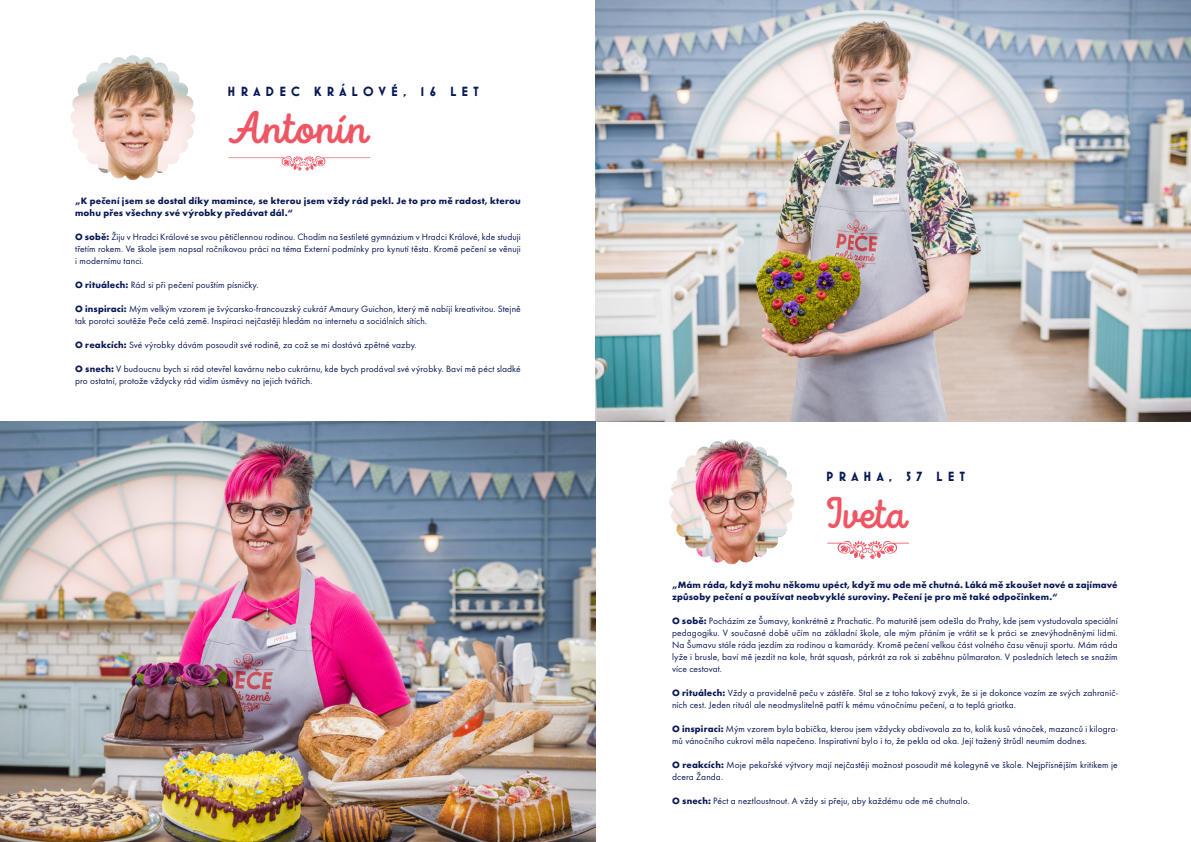
<style>
.page{position:relative;width:1191px;height:842px;background:#fff}
.page>*{position:absolute;margin:0;border:0;box-sizing:border-box;transform-origin:0 0}
.FOTO_POPISEK{font:600 44.8px "Intro Script";color:#ef5564}
.FOTO_POPISEK-2{font:600 43px "Intro Script";letter-spacing:-.01em;color:#ef5564;scale:.96 1}
.FOTO_POPISEK-3{font:700 13.5px "Mostra One CZ";letter-spacing:.39em;color:#091855}
.text{font:9.5px/12px "Futura TOT";letter-spacing:.01em;color:#091855}
.text-2{font:700 9.5px/12px "Futura TOT";letter-spacing:.015em;color:#091855}
.s1{font-weight:700}
</style>
<div class="page">
<svg style="left:228px;top:156px;width:142px;height:15px"></svg>
<img style="left:595px;top:0;width:596px;height:422px">
<img style="left:70px;top:55px;width:125px;height:125px">
<img style="left:669px;top:439px;width:125px;height:125px">
<img style="left:0;top:422px;width:595px;height:420px">
<svg style="left:827px;top:540px;width:82px;height:19px"></svg>
<p class="FOTO_POPISEK-3" style="left:227px;top:85px;width:253px">HRADEC KRÁLOVÉ, 16 LET</p>
<p class="FOTO_POPISEK" style="left:227px;top:101px;width:143px">Antonín</p>
<p class="text-2" style="left:75px;top:195px;width:447px">„K pečení jsem se dostal díky mamince, se kterou jsem vždy rád pekl. Je to pro mě radost, kterou mohu přes všechny své výrobky předávat dál.“</p>
<p class="text" style="left:75px;top:231px;width:447px;text-align:justify"><span class="s1">O sobě:</span> Žiju v Hradci Králové se svou pětičlennou rodinou. Chodím na šestileté gymnázium v Hradci Králové, kde studuji třetím rokem. Ve škole jsem napsal ročníkovou práci na téma Externí podmínky pro kynutí těsta. Kromě pečení se věnuji i modernímu tanci.</p>
<p class="text" style="left:75px;top:279px;width:185px"><span class="s1">O rituálech:</span> Rád si při pečení pouštím písničky.</p>
<p class="text" style="left:75px;top:303px;width:447px"><span class="s1">O inspiraci:</span> Mým velkým vzorem je švýcarsko-francouzský cukrář Amaury Guichon, který mě nabíjí kreativitou. Stejně tak porotci soutěže Peče celá země. Inspiraci nejčastěji hledám na internetu a sociálních sítích.</p>
<p class="text" style="left:75px;top:339px;width:343px"><span class="s1">O reakcích:</span> Své výrobky dávám posoudit své rodině, za což se mi dostává zpětné vazby.</p>
<p class="text" style="left:75px;top:363px;width:447px"><span class="s1">O snech:</span> V budoucnu bych si rád otevřel kavárnu nebo cukrárnu, kde bych prodával své výrobky. Baví mě péct sladké pro ostatní, protože vždycky rád vidím úsměvy na jejich tvářích.</p>
<p class="FOTO_POPISEK-3" style="left:826px;top:469px;width:140px">PRAHA, 57 LET</p>
<p class="FOTO_POPISEK-2" style="left:823px;top:488px;width:88px">Iveta</p>
<p class="text-2" style="left:672px;top:579px;width:447px">„Mám ráda, když mohu někomu upéct, když mu ode mě chutná. Láká mě zkoušet nové a zajímavé způsoby pečení a používat neobvyklé suroviny. Pečení je pro mě také odpočinkem.“</p>
<p class="text" style="left:672px;top:615px;width:447px;text-align:justify"><span class="s1">O sobě:</span> Pocházím ze Šumavy, konkrétně z Prachatic. Po maturitě jsem odešla do Prahy, kde jsem vystudovala speciální pedagogiku. V současné době učím na základní škole, ale mým přáním je vrátit se k práci se znevýhodněnými lidmi.<br>Na Šumavu stále ráda jezdím za rodinou a kamarády. Kromě pečení velkou část volného času věnuji sportu. Mám ráda lyže i brusle, baví mě jezdit na kole, hrát squash, párkrát za rok si zaběhnu půlmaraton. V posledních letech se snažím více cestovat.</p>
<p class="text" style="left:672px;top:687px;width:447px"><span class="s1">O rituálech:</span> Vždy a pravidelně peču v zástěře. Stal se z toho takový zvyk, že si je dokonce vozím ze svých zahranič&shy;ních cest. Jeden rituál ale neodmyslitelně patří k mému vánočnímu pečení, a to teplá griotka.</p>
<p class="text" style="left:672px;top:723px;width:447px"><span class="s1">O inspiraci:</span> Mým vzorem byla babička, kterou jsem vždycky obdivovala za to, kolik kusů vánoček, mazanců i kilogra&shy;mů vánočního cukroví měla napečeno. Inspirativní bylo i to, že pekla od oka. Její tažený štrůdl neumím dodnes.</p>
<p class="text" style="left:672px;top:759px;width:447px"><span class="s1">O reakcích:</span> Moje pekařské výtvory mají nejčastěji možnost posoudit mé kolegyně ve škole. Nejpřísnějším kritikem je dcera Žanda.</p>
<p class="text" style="left:672px;top:795px;width:299px"><span class="s1">O snech:</span> Péct a neztloustnout. A vždy si přeju, aby každému ode mě chutnalo.</p>
</div>
